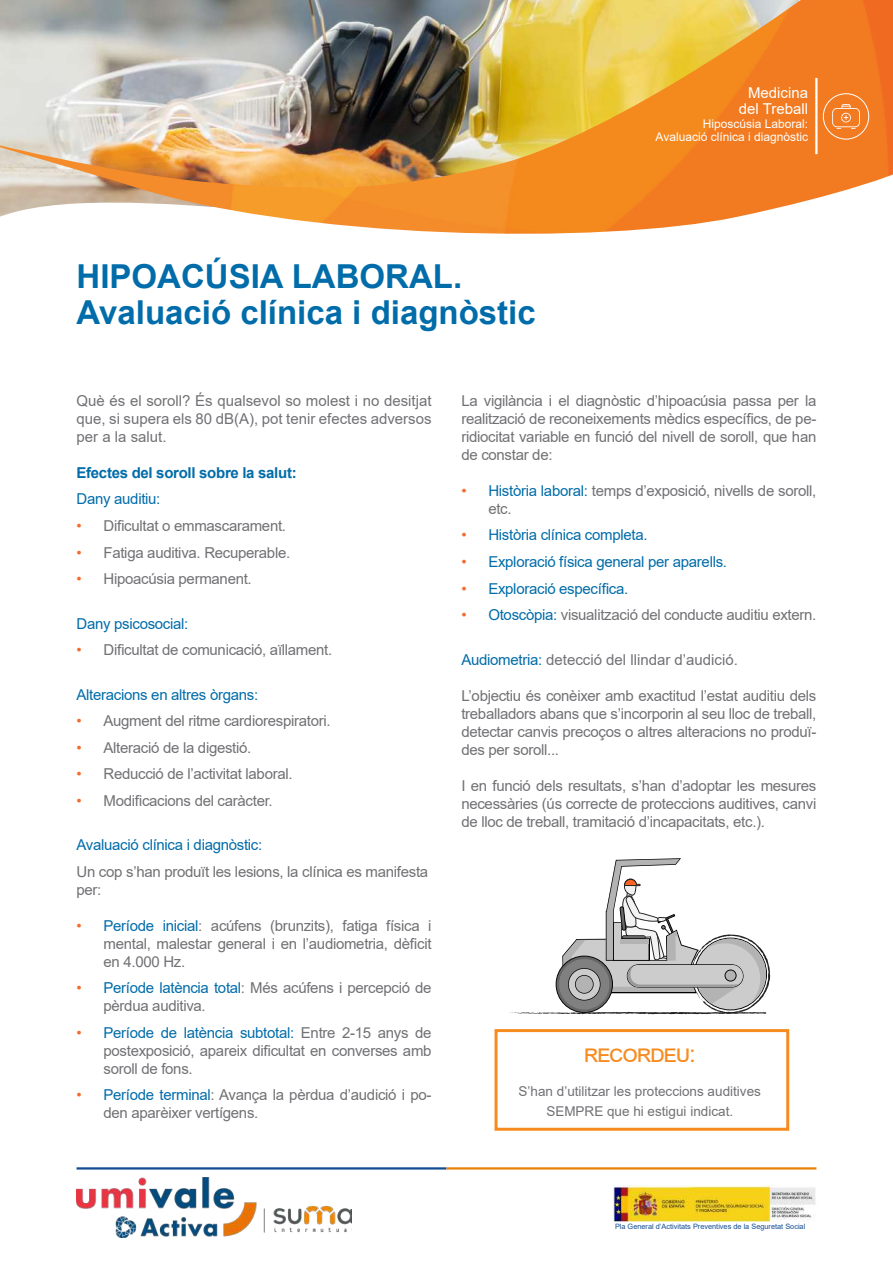
<style>
.page{position:relative;width:893px;height:1263px;background:#fff}
.page>*{position:absolute;margin:0;border:0;box-sizing:border-box;transform-origin:0 0}
.t1{font:700 33px/36px "Arial";color:#006ca9}
.t2{font:24px "Arial";letter-spacing:.085em;color:#f68b1f}
.t3{font:15px/18px "Arial";letter-spacing:-.02em;color:#717074;text-align:justify}
.t4{font:15px "Arial";letter-spacing:-.02em;color:#006ca9}
.t5{font:15px "Arial";color:#717074}
.t6{font:700 15px "Arial";letter-spacing:-.02em;color:#006ca9}
.t7{font:15px/16.5px "Arial";color:#fff;text-align:right}
.t8{font:13.5px/19.5px "Arial";color:#717074;text-align:center}
.t9{font:12px/13.6px "Arial";color:#fff;text-align:right}
.t10{font:7.35px "Arial";color:#124d91}
.s1{color:#f26a2c}
.s2{color:#006ca9}
</style>
<div class="page">
<img style="left:614px;top:1185px;width:202px;height:36px">
<hr style="left:77px;top:1167px;width:369px;height:2px;background:#124d91">
<hr style="left:446px;top:1167px;width:370px;height:2px;background:#e78208">
<img style="left:77px;top:1178px;width:275px;height:59px">
<img style="left:0;top:0;width:893px;height:234px">
<svg style="left:832px;top:104px;width:28px;height:25px"></svg>
<div style="left:823px;top:93px;width:46px;height:47px;border:1px solid #fff;border-radius:50%"></div>
<hr style="left:815px;top:78px;width:2px;height:76px;background:#fff">
<svg style="left:509px;top:858px;width:261px;height:157px"></svg>
<div style="left:494px;top:1029px;width:295px;height:102px;border:3px solid #f68b1f"></div>
<h1 class="t1" style="left:77px;top:258px;width:461px">HIPOACÚSIA LABORAL.<br>Avaluació clínica i diagnòstic</h1>
<p class="t7" style="left:739px;top:84px;width:71px">Medicina del Treball</p>
<p class="t9" style="left:656px;top:117px;width:154px">Hiposcúsia Laboral:<br>Avaluació clínica i diagnòstic</p>
<p class="t3" style="left:77px;top:392px;width:357px">Què és el soroll? És qualsevol so molest i no desitjat que, si supera els 80 dB(A), pot tenir efectes adversos per a la salut.</p>
<p class="t6" style="left:77px;top:462px;width:222px">Efectes del soroll sobre la salut:</p>
<p class="t4" style="left:77px;top:489px;width:85px">Dany auditiu:</p>
<p class="t3" style="left:77px;top:517px;width:211px"><span class="s1">•</span> Dificultat o emmascarament.</p>
<p class="t3" style="left:77px;top:543px;width:215px"><span class="s1">•</span> Fatiga auditiva. Recuperable.</p>
<p class="t3" style="left:77px;top:570px;width:177px"><span class="s1">•</span> Hipoacúsia permanent.</p>
<p class="t4" style="left:77px;top:613px;width:113px">Dany psicosocial:</p>
<p class="t3" style="left:77px;top:641px;width:257px"><span class="s1">•</span> Dificultat de comunicació, aïllament.</p>
<p class="t4" style="left:77px;top:684px;width:183px">Alteracions en altres òrgans:</p>
<p class="t3" style="left:77px;top:712px;width:256px"><span class="s1">•</span> Augment del ritme cardiorespiratori.</p>
<p class="t3" style="left:77px;top:738px;width:176px"><span class="s1">•</span> Alteració de la digestió.</p>
<p class="t3" style="left:77px;top:765px;width:218px"><span class="s1">•</span> Reducció de l’activitat laboral.</p>
<p class="t3" style="left:77px;top:791px;width:198px"><span class="s1">•</span> Modificacions del caràcter.</p>
<p class="t4" style="left:77px;top:834px;width:187px">Avaluació clínica i diagnòstic:</p>
<p class="t3" style="left:77px;top:862px;width:353px">Un cop s’han produït les lesions, la clínica es manifesta per:</p>
<p class="t3" style="left:104px;top:916px;width:330px;text-indent:-27px"><span class="s1">•</span> <span class="s2">Període inicial</span>: acúfens (brunzits), fatiga física i mental, malestar general i en l’audiometria, dèficit en 4.000 Hz.</p>
<p class="t3" style="left:104px;top:979px;width:330px;text-indent:-27px"><span class="s1">•</span> <span class="s2">Període latència total</span>: Més acúfens i percepció de pèrdua auditiva.</p>
<p class="t3" style="left:104px;top:1023px;width:330px;text-indent:-27px"><span class="s1">•</span> <span class="s2">Període de latència subtotal:</span> Entre 2-15 anys de postexposició, apareix dificultat en converses amb soroll de fons.</p>
<p class="t3" style="left:104px;top:1086px;width:330px;text-indent:-27px"><span class="s1">•</span> <span class="s2">Període terminal</span>: Avança la pèrdua d’audició i po&shy;den aparèixer vertígens.</p>
<p class="t3" style="left:461px;top:392px;width:357px">La vigilància i el diagnòstic d’hipoacúsia passa per la realització de reconeixements mèdics específics, de pe&shy;ridiocitat variable en funció del nivell de soroll, que han de constar de:</p>
<p class="t3" style="left:488px;top:482px;width:329px;text-indent:-27px"><span class="s1">•</span> <span class="s2">Història laboral:</span> temps d’exposició, nivells de soroll, etc.</p>
<p class="t4" style="left:461px;top:525px;width:188px"><span class="s1">•</span> Història clínica completa.</p>
<p class="t4" style="left:461px;top:551px;width:267px"><span class="s1">•</span> Exploració física general per aparells.</p>
<p class="t4" style="left:461px;top:578px;width:168px"><span class="s1">•</span> Exploració específica.</p>
<p class="t3" style="left:461px;top:606px;width:356px"><span class="s1">•</span> <span class="s2">Otoscòpia:</span> visualització del conducte auditiu extern.</p>
<p class="t5" style="left:461px;top:649px;width:278px"><span class="s2">Audiometria:</span> detecció del llindar d’audició.</p>
<p class="t3" style="left:461px;top:686px;width:357px">L’objectiu és conèixer amb exactitud l’estat auditiu dels treballadors abans que s’incorporin al seu lloc de treball, detectar canvis precoços o altres alteracions no produï&shy;des per soroll...</p>
<p class="t3" style="left:461px;top:776px;width:357px">I en funció dels resultats, s’han d’adoptar les mesures necessàries (ús correcte de proteccions auditives, canvi de lloc de treball, tramitació d’incapacitats, etc.).</p>
<h2 class="t2" style="left:584px;top:1036px;width:113px">recordeu:</h2>
<p class="t8" style="left:519px;top:1081px;width:244px">S’han d’utilitzar les proteccions auditives<br>SEMPRE que hi estigui indicat.</p>
<p class="t10" style="left:615px;top:1221px;width:192px">Pla General d’Activitats Preventives de la Seguretat Social</p>
</div>
